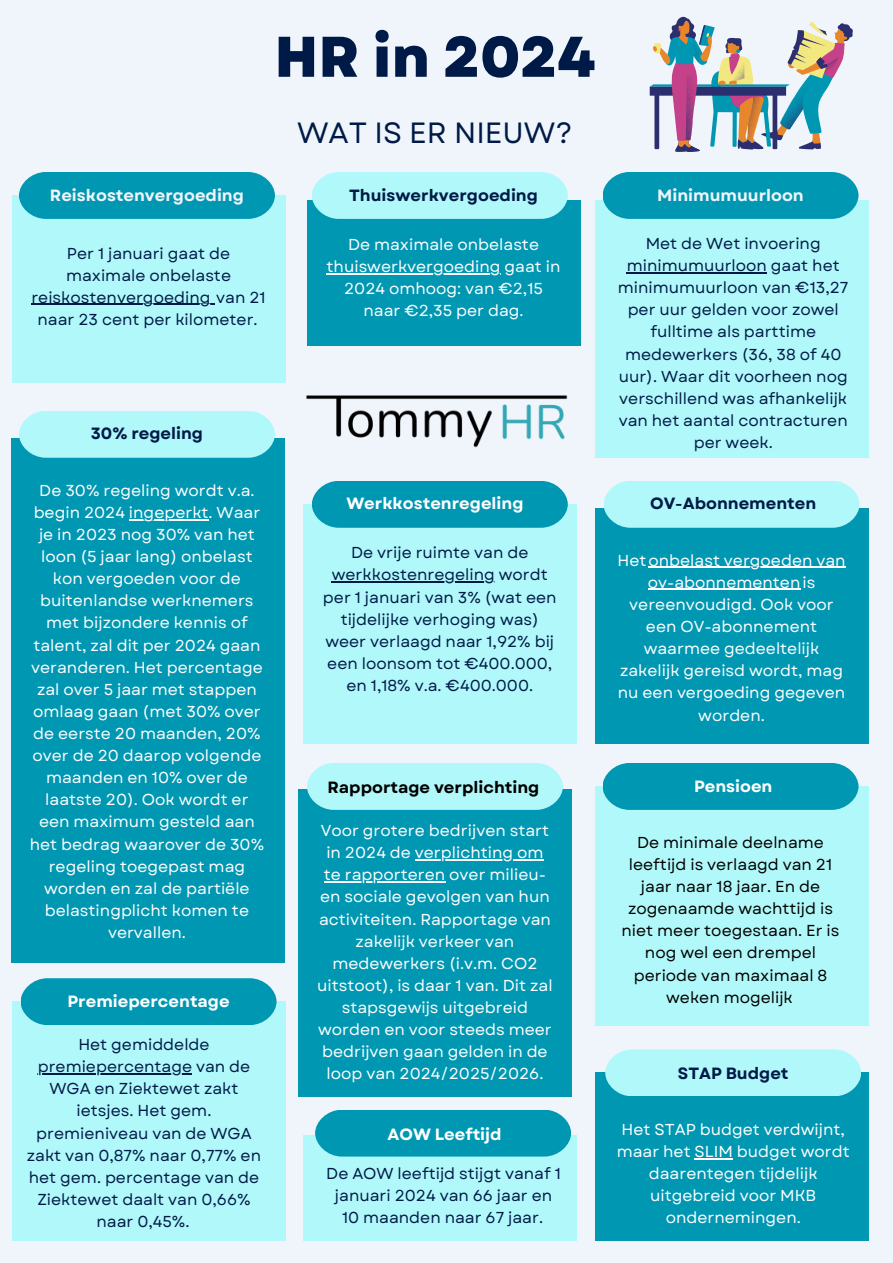
<style>
.page{position:relative;width:893px;height:1263px;background:#eff5fb}
.page>*{position:absolute;margin:0;border:0;box-sizing:border-box;transform-origin:0 0}
.t1{font:800 57.15px "Garet";color:#001a47}
.t2{font:29.25px "Garet";color:#001a47}
.t3{font:700 16.27px "Garet";color:#001a47}
.t4{font:700 16.27px "Garet";color:#fff}
.t5{font:700 16.27px "Garet";color:#eff5fb}
.t6{font:700 16.27px "Garet";color:#000}
.t7{font:15.83px/22.1px "Garet";color:#fff;text-align:center}
.t8{font:15.83px/22.1px "Garet";color:#001a47;text-align:center}
.t9{font:15.83px/22.1px "Garet";color:#000;text-align:center}
</style>
<div class="page">
<div style="left:12px;top:195px;width:273px;height:188px;background:#b1f8fa"></div>
<div style="left:303px;top:504px;width:273px;height:239px;background:#b1f8fa"></div>
<div style="left:595px;top:200px;width:273px;height:258px;background:#b1f8fa"></div>
<svg style="left:19px;top:172px;width:256px;height:47px;background:#0a9bb5"></svg>
<div style="left:603px;top:172px;width:255px;height:47px;background:#0097b2"></div>
<svg style="left:312px;top:172px;width:256px;height:47px;background:#adf5f8"></svg>
<div style="left:595px;top:508px;width:273px;height:236px;background:#0097b2"></div>
<img style="left:284px;top:219px;width:349px;height:396px">
<svg style="left:603px;top:481px;width:256px;height:47px;background:#adf5f7"></svg>
<svg style="left:312px;top:481px;width:256px;height:47px;background:#0a9cb5"></svg>
<div style="left:11px;top:438px;width:273px;height:525px;background:#0097b2"></div>
<svg style="left:19px;top:411px;width:256px;height:47px;background:#adf5f7"></svg>
<hr style="left:129px;top:519px;width:80px;height:1px;background:#fff">
<div style="left:12px;top:1001px;width:273px;height:239px;background:#b1f8fa"></div>
<div style="left:21px;top:978px;width:255px;height:47px;background:#0097b2"></div>
<div style="left:298px;top:789px;width:274px;height:307px;background:#0097b2"></div>
<div style="left:307px;top:763px;width:256px;height:47px;background:#b1f8fa"></div>
<div style="left:595px;top:786px;width:273px;height:239px;background:#b1f8fa"></div>
<div style="left:603px;top:763px;width:255px;height:47px;background:#0097b2"></div>
<div style="left:303px;top:1135px;width:273px;height:106px;background:#b1f8fa"></div>
<div style="left:315px;top:1110px;width:256px;height:46px;background:#0097b2"></div>
<div style="left:595px;top:1072px;width:273px;height:169px;background:#0097b2"></div>
<svg style="left:605px;top:1049px;width:256px;height:47px;background:#aff5f8"></svg>
<svg style="left:649px;top:16px;width:204px;height:136px"></svg>
<hr style="left:332px;top:581px;width:163px;height:2px;background:#001a47">
<hr style="left:31px;top:304px;width:183px;height:1px;background:#001a47">
<hr style="left:626px;top:272px;width:141px;height:1px;background:#001a47">
<hr style="left:327px;top:273px;width:173px;height:2px;background:#fff">
<hr style="left:648px;top:567px;width:197px;height:1px;background:#fff">
<hr style="left:648px;top:589px;width:152px;height:1px;background:#fff">
<hr style="left:415px;top:859px;width:128px;height:1px;background:#fff">
<hr style="left:324px;top:881px;width:121px;height:2px;background:#fff">
<hr style="left:694px;top:1158px;width:39px;height:1px;background:#fff">
<hr style="left:38px;top:1073px;width:154px;height:1px;background:#001a47">
<p class="t1" style="left:274px;top:16px;width:322px">HR in 2024</p>
<p class="t2" style="left:297px;top:112px;width:277px">WAT IS ER NIEUW?</p>
<p class="t5" style="left:50px;top:183px;width:196px">Reiskostenvergoeding</p>
<p class="t3" style="left:349px;top:183px;width:190px">Thuiswerkvergoeding</p>
<p class="t5" style="left:657px;top:183px;width:148px">Minimumuurloon</p>
<p class="t8" style="left:618px;top:232px;width:232px">Met de Wet invoering minimumuurloon gaat het minimumuurloon van €13,27 per uur gelden voor zowel fulltime als parttime medewerkers (36, 38 of 40 uur). Waar dit voorheen nog verschillend was afhankelijk van het aantal contracturen per week.</p>
<p class="t7" style="left:327px;top:234px;width:235px;line-height:21.9px">De maximale onbelaste thuiswerkvergoeding gaat in<br>2024 omhoog: van €2,15 naar €2,35 per dag.</p>
<p class="t8" style="left:31px;top:242px;width:236px">Per 1 januari gaat de maximale onbelaste reiskostenvergoeding van 21 naar 23 cent per kilometer.</p>
<p class="t3" style="left:91px;top:422px;width:114px">30% regeling</p>
<p class="t7" style="left:30px;top:479px;width:236px">De 30% regeling wordt v.a. begin 2024 ingeperkt. Waar je in 2023 nog 30% van het loon (5 jaar lang) onbelast kon vergoeden voor de buitenlandse werknemers met bijzondere kennis of talent, zal dit per 2024 gaan veranderen. Het percentage zal over 5 jaar met stappen omlaag gaan (met 30% over de eerste 20 maanden, 20% over de 20 daarop volgende maanden en 10% over de laatste 20). Ook wordt er een maximum gesteld aan het bedrag waarover de 30% regeling toegepast mag worden en zal de partiële belastingplicht komen te vervallen.</p>
<p class="t4" style="left:67px;top:989px;width:164px">Premiepercentage</p>
<p class="t8" style="left:27px;top:1033px;width:236px">Het gemiddelde premiepercentage van de<br>WGA en Ziektewet zakt ietsjes. Het gem. premieniveau van de WGA zakt van 0,87% naar 0,77% en het gem. percentage van de<br>Ziektewet daalt van 0,66% naar 0,45%.</p>
<p class="t4" style="left:346px;top:492px;width:179px">Werkkostenregeling</p>
<p class="t8" style="left:323px;top:542px;width:235px">De vrije ruimte van de werkkostenregeling wordt per 1 januari van 3% (wat een tijdelijke verhoging was) weer verlaagd naar 1,92% bij een loonsom tot €400.000, en 1,18% v.a. €400.000.</p>
<p class="t6" style="left:327px;top:776px;width:213px">Rapportage verplichting</p>
<p class="t7" style="left:317px;top:819px;width:237px">Voor grotere bedrijven start in 2024 de verplichting om te rapporteren over milieu&shy;en sociale gevolgen van hun activiteiten. Rapportage van zakelijk verkeer van medewerkers (i.v.m. CO2 uitstoot), is daar 1 van. Dit zal stapsgewijs uitgebreid worden en voor steeds meer bedrijven gaan gelden in de loop van 2024/2025/2026.</p>
<p class="t4" style="left:387px;top:1123px;width:116px">AOW Leeftijd</p>
<p class="t8" style="left:326px;top:1162px;width:236px">De AOW leeftijd stijgt vanaf 1 januari 2024 van 66 jaar en<br>10 maanden naar 67 jaar.</p>
<p class="t3" style="left:650px;top:492px;width:168px">OV-Abonnementen</p>
<p class="t7" style="left:617px;top:549px;width:230px">Hetonbelast vergoeden van ov-abonnementenis vereenvoudigd. Ook voor een OV-abonnement waarmee gedeeltelijk zakelijk gereisd wordt, mag nu een vergoeding gegeven worden.</p>
<p class="t4" style="left:694px;top:774px;width:80px">Pensioen</p>
<p class="t9" style="left:621px;top:831px;width:219px">De minimale deelname leeftijd is verlaagd van 21 jaar naar 18 jaar. En de zogenaamde wachttijd is niet meer toegestaan. Er is nog wel een drempel periode van maximaal 8 weken mogelijk</p>
<p class="t3" style="left:678px;top:1061px;width:112px">STAP Budget</p>
<p class="t7" style="left:616px;top:1118px;width:235px">Het STAP budget verdwijnt, maar het SLIM budget wordt daarentegen tijdelijk uitgebreid voor MKB ondernemingen.</p>
</div>
